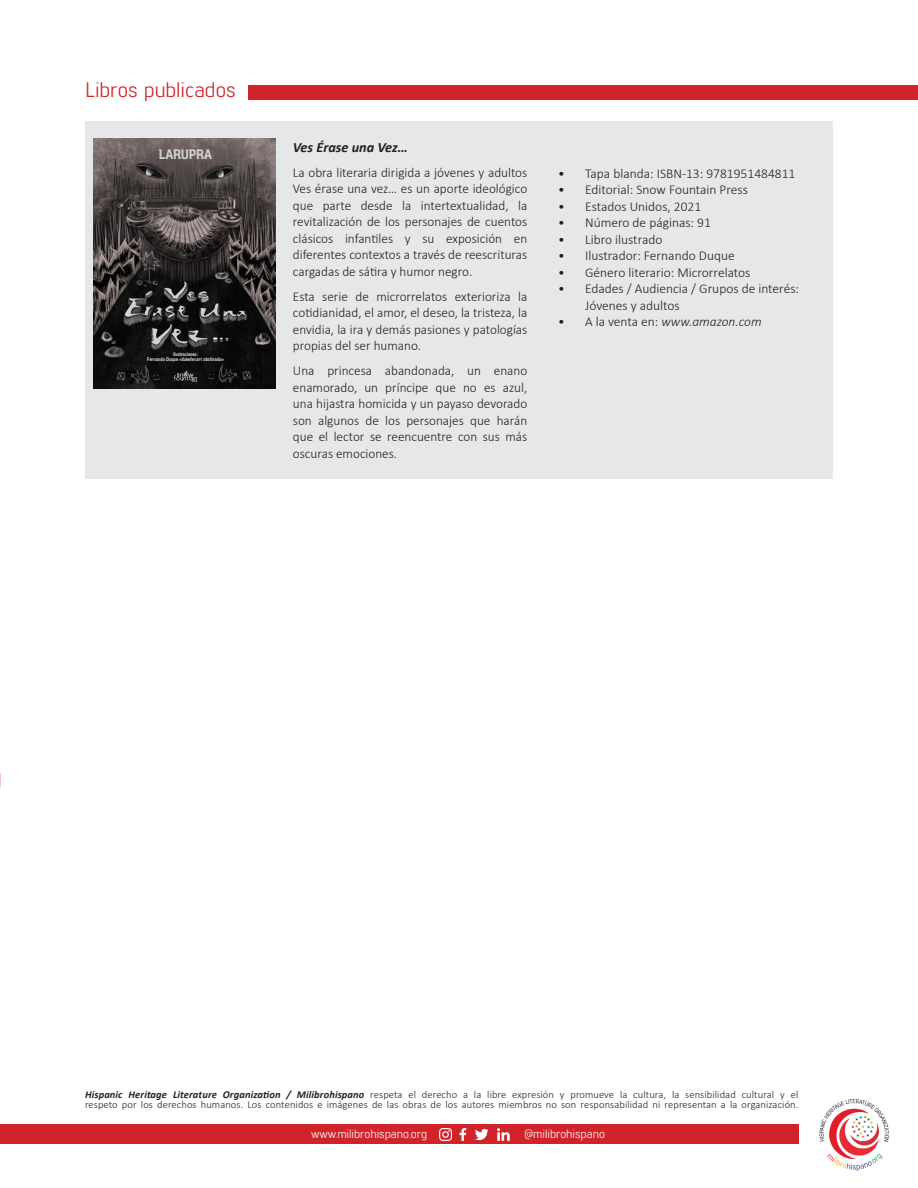
<style>
.page{position:relative;width:918px;height:1188px;background:#fff}
.page>*{position:absolute;margin:0;border:0;box-sizing:border-box;transform-origin:0 0}
.t1{font:21px "Lintel";color:#d1232a}
.t2{font:italic 700 14.25px "Calibri";color:#231f20}
.t3{font:700 14.1px "Aquarius";letter-spacing:.025em;color:#d3d2d2}
.t4{font:300 13.5px/16.5px "Calibri";color:#231f20;text-align:justify}
.t5{font:italic 300 13.5px "Calibri";color:#231f20}
.t6{font:12px "Lintel";color:#fff}
.t7{font:300 10.5px/10.5px "Calibri";letter-spacing:.01em;color:#231f20}
.t8{font:700 5.25px/5.4px "Aquarius";letter-spacing:.01em;color:#d4d3d2;text-align:center}
.s1{font-style:normal}
.s2{font-weight:700;font-style:italic}
</style>
<div class="page">
<div style="left:0;top:1124px;width:798px;height:20px;background:#d1232a"></div>
<img style="left:818px;top:1098px;width:73px;height:73px;border-radius:37px">
<svg style="left:439px;top:1128px;width:13px;height:13px"></svg>
<svg style="left:475px;top:1129px;width:14px;height:11px"></svg>
<svg style="left:459px;top:1128px;width:7px;height:13px"></svg>
<svg style="left:497px;top:1128px;width:13px;height:13px"></svg>
<div style="left:248px;top:85px;width:670px;height:14px;background:#d1232a"></div>
<div style="left:85px;top:121px;width:748px;height:357px;background:#e6e7e9"></div>
<img style="left:94px;top:138px;width:182px;height:250px">
<img style="left:175px;top:372px;width:21px;height:10px">
<p class="t1" style="left:85px;top:76px;width:152px">Libros publicados</p>
<p class="t3" style="left:159px;top:147px;width:54px">LARUPRA</p>
<p class="t8" style="left:147px;top:351px;width:78px">Ilustraciones:<br>Fernando Duque «dukefer.art obstinado»</p>
<p class="t2" style="left:293px;top:137px;width:116px">Ves Érase una Vez…</p>
<p class="t4" style="left:293px;top:164px;width:236px">La obra literaria dirigida a jóvenes y adultos Ves érase una vez… es un aporte ideológico que parte desde la intertextualidad, la revitalización de los personajes de cuentos clásicos infantiles y su exposición en diferentes contextos a través de reescrituras cargadas de sátira y humor negro.</p>
<p class="t4" style="left:293px;top:288px;width:236px">Esta serie de microrrelatos exterioriza la cotidianidad, el amor, el deseo, la tristeza, la envidia, la ira y demás pasiones y patologías propias del ser humano.</p>
<p class="t4" style="left:293px;top:362px;width:236px">Una princesa abandonada, un enano enamorado, un príncipe que no es azul, una hijastra homicida y un payaso devorado son algunos de los personajes que harán que el lector se reencuentre con sus más oscuras emociones.</p>
<p class="t4" style="left:558px;top:165px;width:239px">• Tapa blanda: ISBN-13: 9781951484811</p>
<p class="t4" style="left:558px;top:181px;width:191px">• Editorial: Snow Fountain Press</p>
<p class="t4" style="left:558px;top:198px;width:145px">• Estados Unidos, 2021</p>
<p class="t4" style="left:558px;top:214px;width:154px">• Número de páginas: 91</p>
<p class="t4" style="left:558px;top:231px;width:106px">• Libro ilustrado</p>
<p class="t4" style="left:558px;top:247px;width:178px">• Ilustrador: Fernando Duque</p>
<p class="t4" style="left:558px;top:264px;width:194px">• Género literario: Microrrelatos</p>
<p class="t4" style="left:585px;top:280px;width:215px;text-indent:-27px">• Edades / Audiencia / Grupos de interés:<br>Jóvenes y adultos</p>
<p class="t5" style="left:558px;top:313px;width:205px"><span class="s1">• A la venta en:</span> www.amazon.com</p>
<p class="t7" style="left:85px;top:1089px;width:715px"><span class="s2">Hispanic Heritage Literature Organization / Milibrohispano</span> respeta el derecho a la libre expresión y promueve la cultura, la sensibilidad cultural y el respeto por los derechos humanos. Los contenidos e imágenes de las obras de los autores miembros no son responsabilidad ni representan a la organización.</p>
<p class="t6" style="left:311px;top:1126px;width:118px">www.milibrohispano.org</p>
<p class="t6" style="left:524px;top:1126px;width:82px">@milibrohispano</p>
</div>
